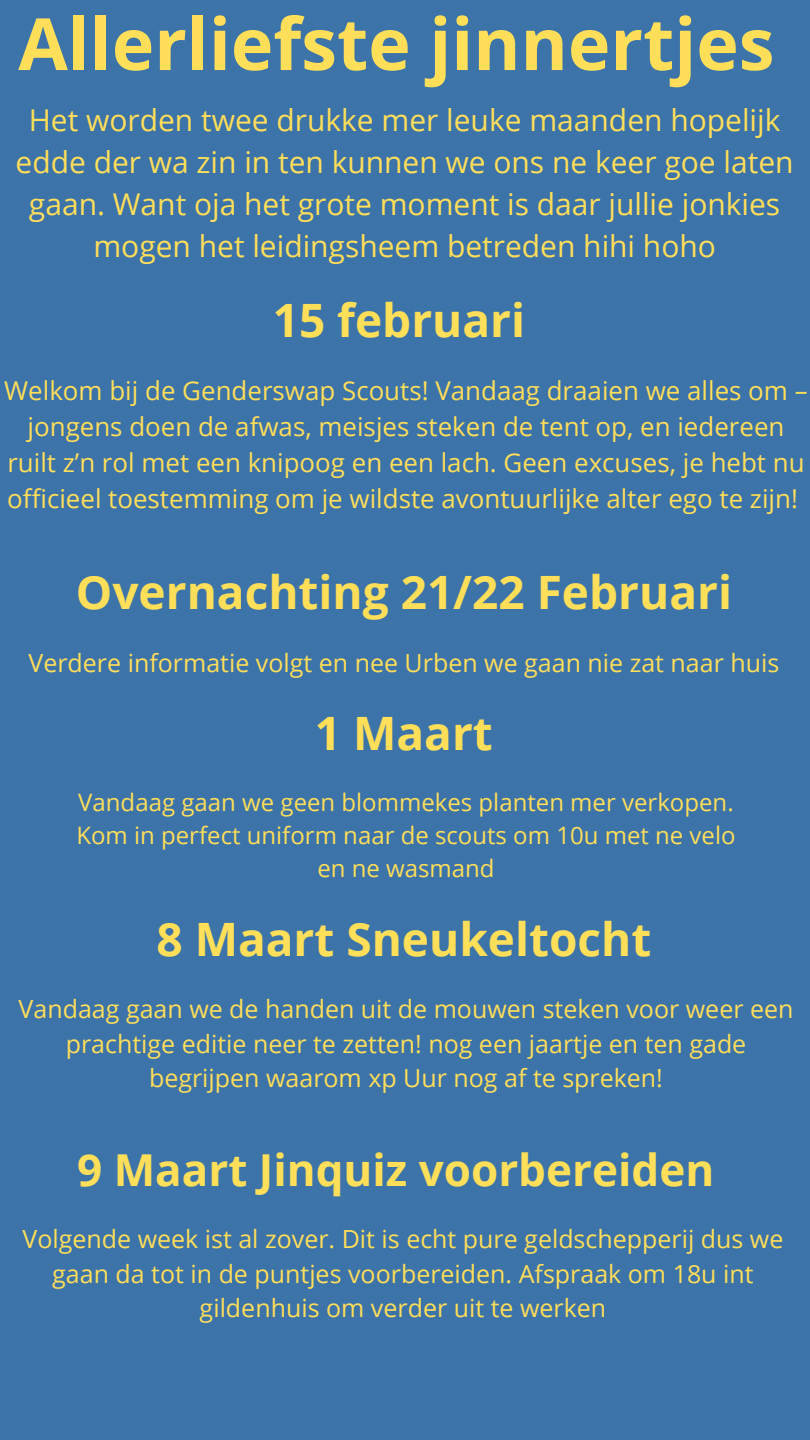
<style>
.page{position:relative;width:810px;height:1440px;background:#3c73a9}
.page>*{position:absolute;margin:0;border:0;box-sizing:border-box;transform-origin:0 0}
.t1{font:700 72px "Open Sans";color:#ffde59}
.t2{font:700 46px "Open Sans";color:#ffde59}
.t3{font:700 44px "Open Sans";color:#ffde59}
.t4{font:30px/42px "Open Sans";color:#ffde59;text-align:center}
.t5{font:25.9px/36px "Open Sans";color:#ffde59;text-align:center}
.t6{font:25px/34.5px "Open Sans";color:#ffde59;text-align:center}
.t7{font:24px/33px "Open Sans";color:#ffde59;text-align:center}
</style>
<div class="page">
<h1 class="t1" style="left:18px;top:-7px;width:758px">Allerliefste jinnertjes</h1>
<h3 class="t4" style="left:16px;top:99px;width:780px">Het worden twee drukke mer leuke maanden hopelijk edde der wa zin in ten kunnen we ons ne keer goe laten gaan. Want oja het grote moment is daar jullie jonkies mogen het leidingsheem betreden hihi hoho</h3>
<p class="t2" style="left:273px;top:288px;width:254px">15 februari</p>
<h2 class="t5" style="left:4px;top:372px;width:805px">Welkom bij de Genderswap Scouts! Vandaag draaien we alles om – jongens doen de afwas, meisjes steken de tent op, en iedereen ruilt z’n rol met een knipoog en een lach. Geen excuses, je hebt nu officieel toestemming om je wildste avontuurlijke alter ego te zijn!</h2>
<h2 class="t2" style="left:76px;top:560px;width:658px">Overnachting 21/22 Februari</h2>
<p class="t6" style="left:29px;top:645px;width:752px">Verdere informatie volgt en nee Urben we gaan nie zat naar huis</p>
<h2 class="t2" style="left:315px;top:701px;width:179px">1 Maart</h2>
<p class="t7" style="left:76px;top:785px;width:661px">Vandaag gaan we geen blommekes planten mer verkopen.<br>Kom in perfect uniform naar de scouts om 10u met ne velo en ne wasmand</p>
<h2 class="t2" style="left:156px;top:907px;width:496px">8 Maart Sneukeltocht</h2>
<h2 class="t6" style="left:19px;top:991px;width:776px">Vandaag gaan we de handen uit de mouwen steken voor weer een prachtige editie neer te zetten! nog een jaartje en ten gade begrijpen waarom xp Uur nog af te spreken!</h2>
<p class="t3" style="left:77px;top:1139px;width:639px">9 Maart Jinquiz voorbereiden</p>
<p class="t6" style="left:22px;top:1221px;width:762px">Volgende week ist al zover. Dit is echt pure geldschepperij dus we gaan da tot in de puntjes voorbereiden. Afspraak om 18u int gildenhuis om verder uit te werken</p>
</div>
